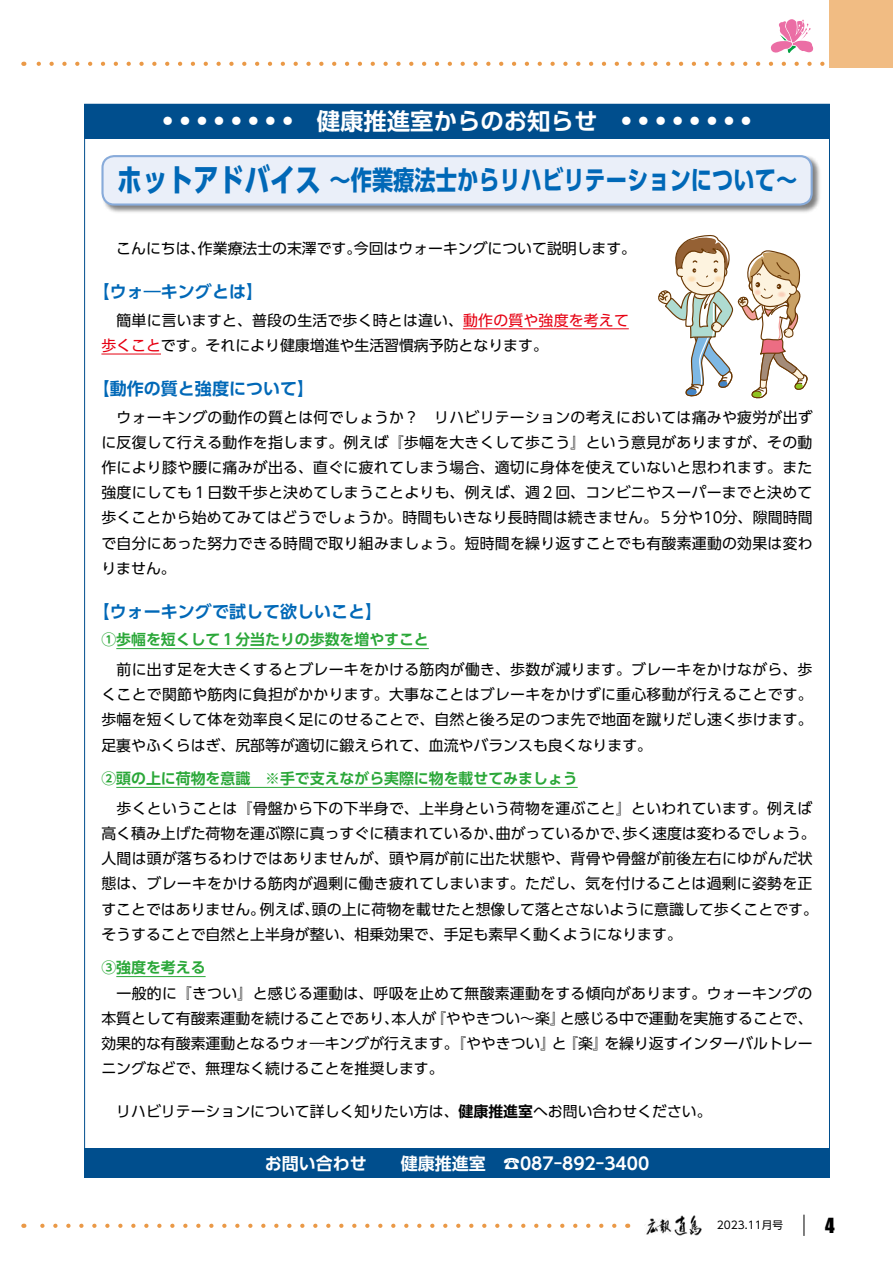
<style>
.page{position:relative;width:893px;height:1263px;background:#fff}
.page>*{position:absolute;margin:0;border:0;box-sizing:border-box;transform-origin:0 0}
.t1{font:700 31.95px "UD Shin Go Pro";color:#0068b7;scale:.8 1}
.t2{font:700 26.55px "UD Shin Go Pro";color:#0068b7;scale:.8 1}
.t3{font:700 23.4px "Shin Go Pro De";color:#fff}
.t4{font:700 23.4px "UD Shin Go Pro De";color:#fff}
.t5{font:19.2px "Impact";color:#000}
.t6{font:700 16.95px "UD Shin Go Pro De";color:#0068b7}
.t7{font:700 16.95px "UD Shin Go Pro De";color:#fff}
.t8{font:14.85px/25.2px "UD Shin Go Pro";color:#000}
.t9{font:14.85px/25.2px "UD Shin Go Pro";letter-spacing:.02em;color:#000;text-align:right}
.t10{font:700 14.85px "UD Shin Go Pro De";color:#2aa738}
.t11{font:10.65px "UD Shin Go Pro";color:#000}
.s1{color:#e60012}
.s2{font-family:"UD Shin Go Pro De";font-weight:700}
</style>
<div class="page">
<svg style="left:804px;top:1215px;width:1px;height:21px"></svg>
<svg style="left:36px;top:62px;width:789px;height:4px"></svg>
<div style="left:829px;top:0;width:64px;height:68px;background:#f1bc83"></div>
<svg style="left:771px;top:19px;width:42px;height:34px"></svg>
<svg style="left:40px;top:1224px;width:574px;height:4px"></svg>
<img style="left:645px;top:1219px;width:27px;height:16px">
<img style="left:675px;top:1215px;width:27px;height:20px">
<hr style="left:463px;top:328px;width:166px;height:1px;background:#e60012">
<hr style="left:101px;top:354px;width:60px;height:1px;background:#e60012">
<hr style="left:116px;top:648px;width:313px;height:1px;background:#2aa738">
<hr style="left:116px;top:787px;width:462px;height:1px;background:#2aa738">
<hr style="left:116px;top:976px;width:90px;height:1px;background:#2aa738">
<div style="left:101px;top:155px;width:720px;height:60px;background:#000;opacity:.5"></div>
<div style="left:103px;top:156px;width:709px;height:49px;background:#eaeff9;border-radius:12px"></div>
<div style="left:101px;top:155px;width:712px;height:51px;border:2px solid #88abda;border-radius:12px"></div>
<div style="left:84px;top:104px;width:746px;height:34px;background:#004e8d"></div>
<div style="left:84px;top:1148px;width:746px;height:30px;background:#004e8d"></div>
<svg style="left:658px;top:235px;width:150px;height:164px"></svg>
<h3 class="t3" style="left:162px;top:102px;width:133px">••••••••</h3>
<h3 class="t4" style="left:317px;top:102px;width:282px">健康推進室からのお知らせ</h3>
<h3 class="t3" style="left:621px;top:102px;width:133px">••••••• •</h3>
<h1 class="t1" style="left:117px;top:154px;width:257px">ホットアドバイス</h1>
<h2 class="t2" style="left:329px;top:159px;width:584px">～作業療法士からリハビリテーションについて~</h2>
<p class="t8" style="left:354px;top:235px;width:284px">今回はウォーキングについて説明します。</p>
<p class="t8" style="left:198px;top:235px;width:165px">作業療法士の末澤です。</p>
<p class="t8" style="left:101px;top:235px;width:105px">　こんにちは、</p>
<p class="t6" style="left:93px;top:278px;width:172px">【ウォ―キングとは【</p>
<p class="t8" style="left:101px;top:307px;width:529px">　簡単に言いますと、普段の生活で歩く時とは違い、<span class="s1">動作の質や強度を考えて歩くこと</span>です。それにより健康増進や生活習慣病予防となります。</p>
<p class="t6" style="left:93px;top:375px;width:223px">【動作の質と強度について【</p>
<p class="t8" style="left:101px;top:404px;width:713px;text-align:justify">　ウォーキングの動作の質とは何でしょうか？　リハビリテーションの考えにおいては痛みや疲労が出ずに反復して行える動作を指します。例えば『歩幅を大きくして歩こう』という意見がありますが、その動作により膝や腰に痛みが出る、直ぐに疲れてしまう場合、適切に身体を使えていないと思われます。また強度にしても１日数千歩と決めてしまうことよりも、例えば、週２回、コンビニやスーパーまでと決めて歩くことから始めてみてはどうでしょうか。時間もいきなり長時間は続きません。５分や10分、隙間時間で自分にあった努力できる時間で取り組みましょう。短時間を繰り返すことでも有酸素運動の効果は変わりません。</p>
<p class="t6" style="left:93px;top:598px;width:291px">【ウォーキングで試して欲しいこと【</p>
<p class="t10" style="left:101px;top:628px;width:329px">①歩幅を短くして１分当たりの歩数を増やすこと</p>
<p class="t8" style="left:101px;top:656px;width:713px;text-align:justify">　前に出す足を大きくするとブレーキをかける筋肉が働き、歩数が減ります。ブレーキをかけながら、歩くことで関節や筋肉に負担がかかります。大事なことはブレーキをかけずに重心移動が行えることです。歩幅を短くして体を効率良く足にのせることで、自然と後ろ足のつま先で地面を蹴りだし速く歩けます。足裏やふくらはぎ、尻部等が適切に鍛えられて、血流やバランスも良くなります。</p>
<p class="t10" style="left:101px;top:766px;width:478px">②頭の上に荷物を意識　※手で支えながら実際に物を載せてみましょう</p>
<p class="t9" style="left:101px;top:795px;width:716px">　歩くということは『骨盤から下の下半身で、上半身という荷物を運ぶこと』といわれています。例えば歩く速度は変わるでしょう。</p>
<p class="t8" style="left:101px;top:820px;width:403px">高く積み上げた荷物を運ぶ際に真っすぐに積まれているか、</p>
<p class="t9" style="left:101px;top:845px;width:713px">人間は頭が落ちるわけではありませんが、頭や肩が前に出た状態や、背骨や骨盤が前後左右にゆがんだ状</p>
<p class="t9" style="left:101px;top:871px;width:712px">態は、ブレーキをかける筋肉が過剰に働き疲れてしまいます。ただし、気を付けることは過剰に姿勢を正</p>
<p class="t8" style="left:312px;top:896px;width:507px">頭の上に荷物を載せたと想像して落とさないように意識して歩くことです。</p>
<p class="t8" style="left:496px;top:820px;width:135px">曲がっているかで、</p>
<p class="t8" style="left:260px;top:896px;width:61px">例えば、</p>
<p class="t8" style="left:101px;top:896px;width:582px">すことではありません。<br>そうすることで自然と上半身が整い、相乗効果で、手足も素早く動くようになります。</p>
<p class="t10" style="left:101px;top:956px;width:106px">③強度を考える</p>
<p class="t9" style="left:101px;top:980px;width:713px">　一般的に『きつい』と感じる運動は、呼吸を止めて無酸素運動をする傾向があります。ウォーキングのと感じる中で運動を実施することで、</p>
<p class="t8" style="left:392px;top:1005px;width:46px">本人が</p>
<p class="t8" style="left:101px;top:1005px;width:299px">本質として有酸素運動を続けることであり、</p>
<p class="t8" style="left:431px;top:1005px;width:135px">『ややきつい～楽』</p>
<p class="t8" style="left:101px;top:1030px;width:455px">効果的な有酸素運動となるウォ―キングが行えます。『ややきつい』ニングなどで、無理なく続けることを推奨します。</p>
<p class="t8" style="left:101px;top:1098px;width:612px">　リハビリテーションについて詳しく知りたい方は、<span class="s2">健康推進室</span>へお問い合わせください。</p>
<p class="t8" style="left:604px;top:1030px;width:210px">を繰り返すインターバルトレー</p>
<p class="t8" style="left:563px;top:1030px;width:46px">『楽』</p>
<p class="t8" style="left:552px;top:1030px;width:16px">と</p>
<p class="t7" style="left:265px;top:1150px;width:223px">お問い合わせ　　健康推進室</p>
<p class="t7" style="left:503px;top:1150px;width:148px">☎087-892-3400</p>
<p class="t11" style="left:717px;top:1217px;width:68px">2023.11月号</p>
<p class="t5" style="left:825px;top:1210px;width:11px">4</p>
</div>
